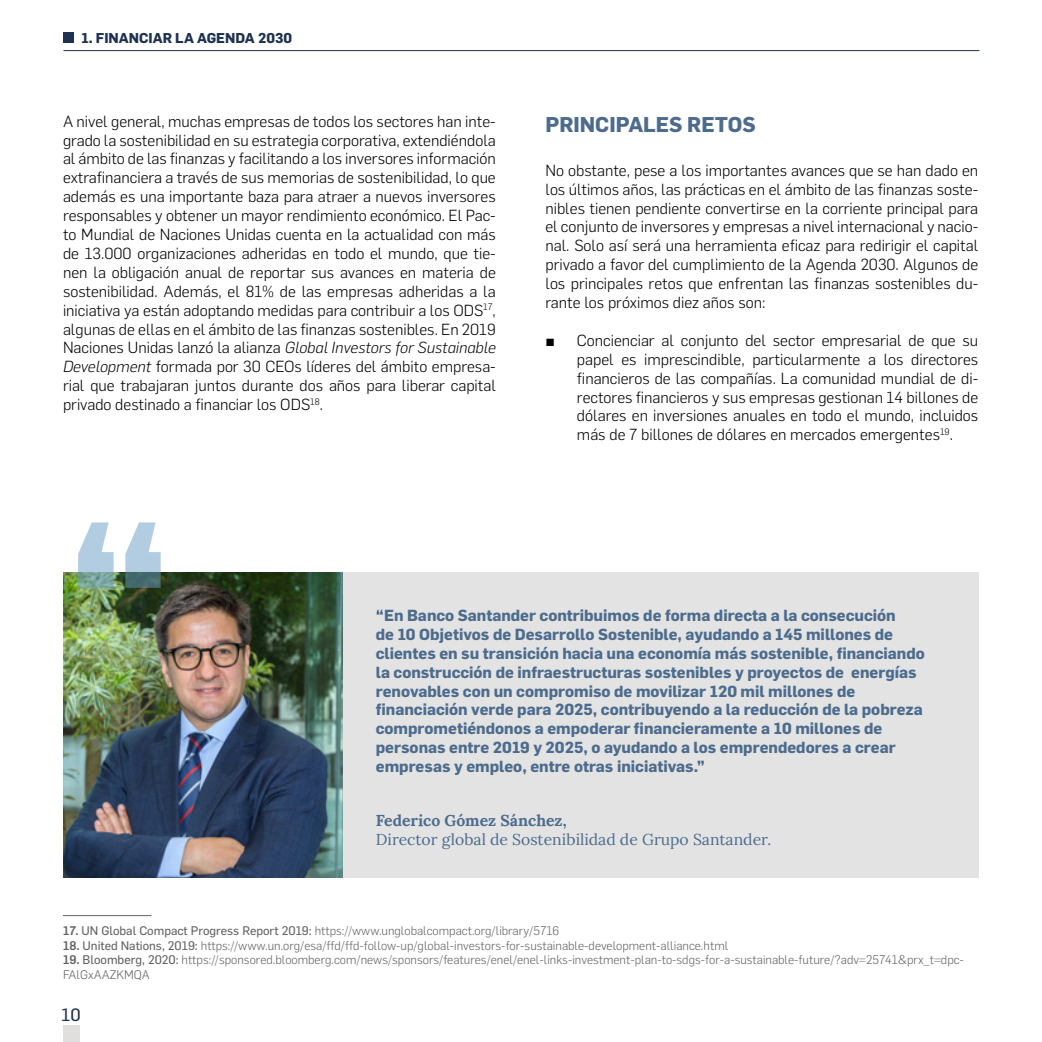
<style>
.page{position:relative;width:1042px;height:1042px;background:#fff}
.page>*{position:absolute;margin:0;border:0;box-sizing:border-box;transform-origin:0 0}
.t1{font:700 210px "Flama";color:#699cc7}
.t2{font:700 21px "Flama";color:#4d6b8c}
.t3{font:17.5px "Flama Basic";color:#1f334f}
.t4{font:300 15.75px/18.9px "Flama";color:#000;text-align:justify}
.t5{font:700 15.75px/18.9px "Flama";color:#4d6c8d}
.t6{font:15.75px "Lora";color:#4d6c8d}
.t7{font:700 15.75px "Lora";color:#4d6c8d}
.t8{font:700 14px "Flama";color:#1f3250}
.t9{font:300 12.25px/14.7px "Flama";color:#646363}
.s1{font-style:italic}
.s2{font-family:"Arial";font-weight:400}
.s3{font-weight:500}
.s4{font-family:"Flama Basic";font-weight:400}
</style>
<div class="page">
<div style="left:63px;top:1025px;width:16px;height:17px;background:#e0dfdc"></div>
<hr style="left:63px;top:50px;width:916px;height:1px;background:#1f3250">
<div style="left:63px;top:33px;width:11px;height:10px;background:#1f3250"></div>
<hr style="left:63px;top:915px;width:88px;height:1px;background:#646363">
<div style="left:63px;top:572px;width:916px;height:305px;background:#e3e3e3"></div>
<img style="left:63px;top:572px;width:279px;height:305px">
<p class="t8" style="left:81px;top:28px;width:212px">1. FINANCIAR LA AGENDA 2030</p>
<p class="t4" style="left:63px;top:111px;width:434px">A nivel general, muchas empresas de todos los sectores han inte&shy;grado la sostenibilidad en su estrategia corporativa, extendiéndola al ámbito de las finanzas y facilitando a los inversores información extrafinanciera a través de sus memorias de sostenibilidad, lo que además es una importante baza para atraer a nuevos inversores responsables y obtener un mayor rendimiento económico. El Pac&shy;to Mundial de Naciones Unidas cuenta en la actualidad con más de 13.000 organizaciones adheridas en todo el mundo, que tie&shy;nen la obligación anual de reportar sus avances en materia de sostenibilidad. Además, el 81% de las empresas adheridas a la iniciativa ya están adoptando medidas para contribuir a los ODS<sup>17</sup>, algunas de ellas en el ámbito de las finanzas sostenibles. En 2019<br>Naciones Unidas lanzó la alianza <span class="s1">Global Investors for Sustainable Development</span> formada por 30 CEOs líderes del ámbito empresa&shy;rial que trabajaran juntos durante dos años para liberar capital privado destinado a financiar los ODS<sup>18</sup>.</p>
<h2 class="t2" style="left:545px;top:109px;width:212px">PRINCIPALES RETOS</h2>
<p class="t4" style="left:545px;top:160px;width:434px">No obstante, pese a los importantes avances que se han dado en los últimos años, las prácticas en el ámbito de las finanzas soste&shy;nibles tienen pendiente convertirse en la corriente principal para el conjunto de inversores y empresas a nivel internacional y nacio&shy;nal. Solo así será una herramienta eficaz para redirigir el capital privado a favor del cumplimiento de la Agenda 2030. Algunos de los principales retos que enfrentan las finanzas sostenibles du&shy;rante los próximos diez años son:</p>
<p class="t4" style="left:577px;top:330px;width:403px;text-indent:-32px"><span class="s2">■</span> Concienciar al conjunto del sector empresarial de que su papel es imprescindible, particularmente a los directores financieros de las compañías. La comunidad mundial de di&shy;rectores financieros y sus empresas gestionan 14 billones de dólares en inversiones anuales en todo el mundo, incluidos más de 7 billones de dólares en mercados emergentes<sup>19</sup>.</p>
<h1 class="t1" style="left:65px;top:445px;width:110px">“</h1>
<p class="t5" style="left:376px;top:605px;width:550px">“En Banco Santander contribuimos de forma directa a la consecución<br>de 10 Objetivos de Desarrollo Sostenible, ayudando a 145 millones de clientes en su transición hacia una economía más sostenible, financiando la construcción de infraestructuras sostenibles y proyectos de energías renovables con un compromiso de movilizar 120 mil millones de financiación verde para 2025, contribuyendo a la reducción de la pobreza comprometiéndonos a empoderar financieramente a 10 millones de personas entre 2019 y 2025, o ayudando a los emprendedores a crear empresas y empleo, entre otras iniciativas.”</p>
<p class="t7" style="left:376px;top:807px;width:192px">Federico Gómez Sánchez,</p>
<p class="t6" style="left:376px;top:827px;width:397px">Director global de Sostenibilidad de Grupo Santander.</p>
<p class="t9" style="left:63px;top:922px;width:498px"><span class="s3">17.</span> <span class="s4">UN Global Compact Progress Report 2019:</span> https://www.unglobalcompact.org/library/5716</p>
<p class="t9" style="left:63px;top:937px;width:667px"><span class="s3">18.</span> <span class="s4">United Nations, 2019:</span> https://www.un.org/esa/ffd/ffd-follow-up/global-investors-for-sustainable-development-alliance.html</p>
<p class="t9" style="left:63px;top:952px;width:902px"><span class="s3">19.</span> <span class="s4">Bloomberg, 2020:</span> https://sponsored.bloomberg.com/news/sponsors/features/enel/enel-links-investment-plan-to-sdgs-for-a-sustainable-future/?adv=25741&amp;prx_t=dpc-<br>FAlGxAAZKMQA</p>
<p class="t3" style="left:62px;top:1002px;width:21px">10</p>
</div>
